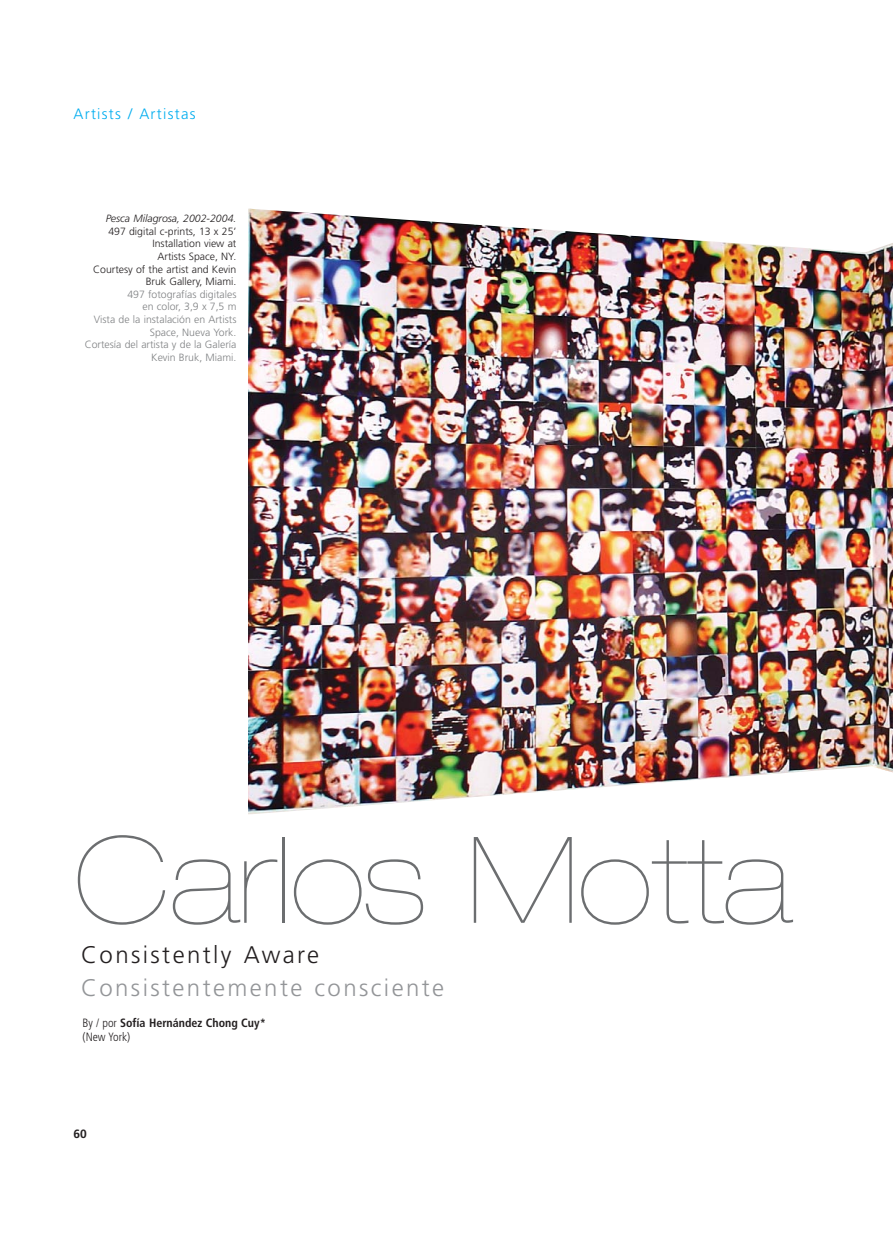
<style>
.page{position:relative;width:893px;height:1234px;background:#fff}
.page>*{position:absolute;margin:0;border:0;box-sizing:border-box;transform-origin:0 0}
.t1{font:900 expanded 120px "Helvetica Neue";color:#6c6e70}
.t2{font:300 24px "Frutiger";letter-spacing:.1em;color:#939598}
.t3{font:300 24px "Frutiger";letter-spacing:.1em;color:#231f20}
.t4{font:300 15px "Frutiger";letter-spacing:.085em;color:#00adef}
.t5{font:700 condensed 12px/14.4px "Frutiger";color:#231f20}
.t6{font:700 12px "Frutiger";color:#231f20}
.t7{font:300 10.5px/12.6px "Frutiger";color:#808284;text-align:right}
.t8{font:300 10.5px/12.6px "Frutiger";color:#231f20;text-align:right}
.t9{font:italic 300 10.5px "Frutiger";color:#231f20}
.s1{font-weight:300}
</style>
<div class="page">
<img style="left:249px;top:252px;width:643px;height:514px">
<img style="left:248px;top:208px;width:644px;height:44px">
<img style="left:248px;top:766px;width:644px;height:49px">
<h3 class="t4" style="left:74px;top:108px;width:124px">Artists / Artistas</h3>
<p class="t9" style="left:106px;top:214px;width:132px">Pesca Milagrosa, 2002-2004.</p>
<p class="t8" style="left:93px;top:225px;width:145px">497 digital c-prints, 13 x 25’<br>Installation view at<br>Artists Space, NY.<br>Courtesy of the artist and Kevin<br>Bruk Gallery, Miami.</p>
<p class="t7" style="left:85px;top:288px;width:153px">497 fotografías digitales<br>en color, 3,9 x 7,5 m<br>Vista de la instalación en Artists<br>Space, Nueva York.<br>Cortesía del artista y de la Galería<br>Kevin Bruk, Miami.</p>
<h1 class="t1" style="left:74px;top:836px;width:717px">Carlos Motta</h1>
<h2 class="t3" style="left:81px;top:945px;width:239px">Consistently Aware</h2>
<h2 class="t2" style="left:81px;top:977px;width:365px">Consistentemente consciente</h2>
<p class="t5" style="left:83px;top:1016px;width:185px"><span class="s1">By / por</span> Sofía Hernández Chong Cuy* <span class="s1">(New York)</span></p>
<p class="t6" style="left:74px;top:1128px;width:15px">60</p>
</div>
